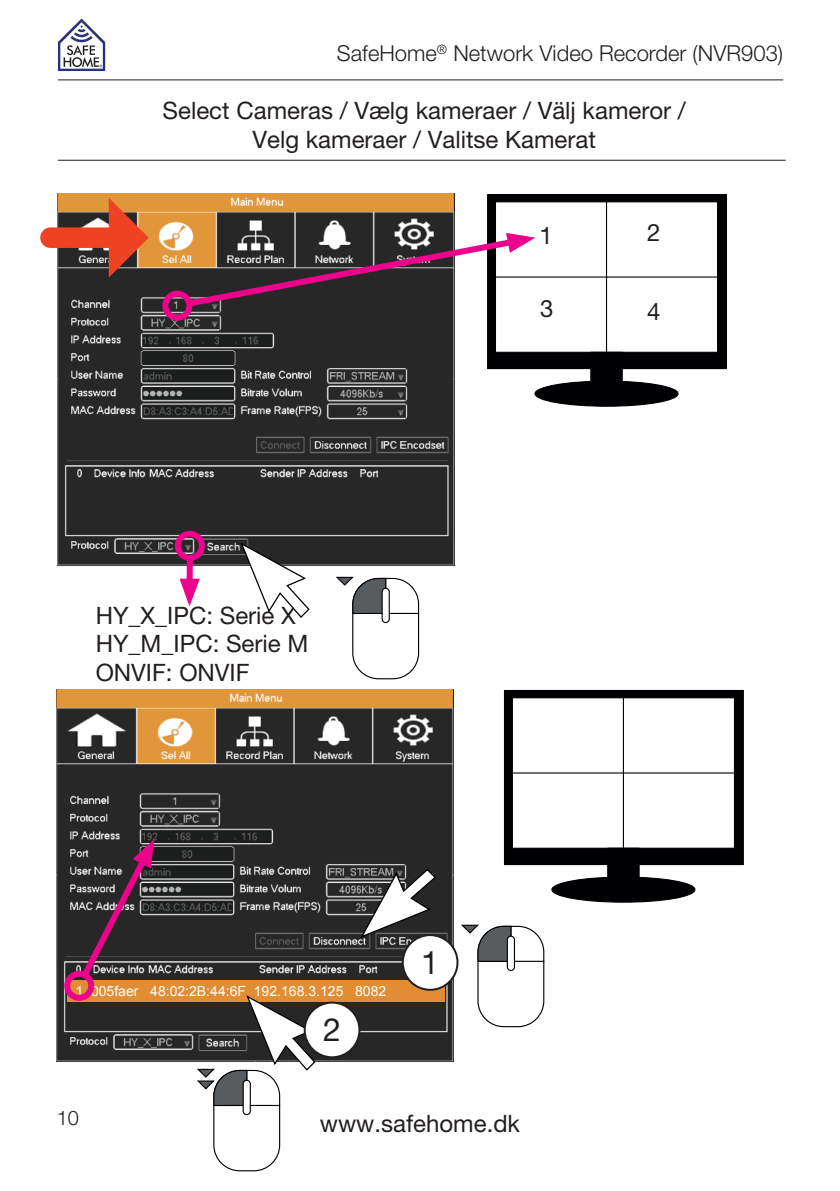
<style>
.page{position:relative;width:840px;height:1191px;background:#fff}
.page>*{position:absolute;margin:0;border:0;box-sizing:border-box;transform-origin:0 0}
.t1{font:32px "Helvetica Neue LT Pro";color:#231f20}
.t2{font:24px/28.8px "Helvetica Neue LT Pro";color:#231f20}
.t3{font:300 22px "Helvetica Neue LT Pro";color:#231f20}
.t4{font:300 20px "Helvetica Neue LT Pro";color:#231f20}
.t5{font:14px "Arial";color:#fff}
</style>
<div class="page">
<hr style="left:58px;top:79px;width:724px;height:1px;background:#231f20">
<svg style="left:58px;top:19px;width:47px;height:52px"></svg>
<img style="left:58px;top:194px;width:396px;height:372px">
<img style="left:57px;top:689px;width:396px;height:372px">
<div style="left:487px;top:194px;width:239px;height:174px;background:#000002"></div>
<div style="left:486px;top:194px;width:240px;height:175px;border:1px solid #000002"></div>
<div style="left:494px;top:201px;width:223px;height:152px;background:#fff;border:1px solid #000002"></div>
<div style="left:534px;top:381px;width:143px;height:25px;background:#000002;border-radius:50%"></div>
<div style="left:534px;top:380px;width:144px;height:27px;border:1px solid #000002;border-radius:50%"></div>
<div style="left:590px;top:352px;width:32px;height:37px;background:#000002"></div>
<hr style="left:605px;top:202px;width:1px;height:150px;background:#000002">
<hr style="left:495px;top:276px;width:222px;height:2px;background:#000002">
<div style="left:504px;top:690px;width:239px;height:174px;background:#000002"></div>
<div style="left:503px;top:690px;width:240px;height:175px;border:1px solid #000002"></div>
<div style="left:511px;top:697px;width:223px;height:151px;background:#fff;border:1px solid #000002"></div>
<div style="left:551px;top:877px;width:143px;height:25px;background:#000002;border-radius:50%"></div>
<div style="left:551px;top:876px;width:144px;height:26px;border:1px solid #000002;border-radius:50%"></div>
<div style="left:607px;top:847px;width:32px;height:38px;background:#000002;border:1px solid #000002"></div>
<hr style="left:622px;top:698px;width:1px;height:150px;background:#000002">
<hr style="left:512px;top:772px;width:222px;height:1px;background:#000002">
<div style="left:162px;top:291px;width:30px;height:30px;border:6px solid #ed028c;border-radius:50%"></div>
<svg style="left:182px;top:233px;width:353px;height:77px"></svg>
<div style="left:186px;top:558px;width:7px;height:31px;background:#ed028c"></div>
<div style="left:175px;top:531px;width:30px;height:30px;border:6px solid #ed028c;border-radius:50%"></div>
<svg style="left:179px;top:578px;width:21px;height:28px"></svg>
<svg style="left:240px;top:542px;width:69px;height:76px"></svg>
<svg style="left:336px;top:576px;width:83px;height:104px"></svg>
<svg style="left:461px;top:924px;width:83px;height:103px"></svg>
<div style="left:68px;top:980px;width:376px;height:21px;background:#e08d33"></div>
<svg style="left:360px;top:868px;width:76px;height:70px"></svg>
<svg style="left:196px;top:995px;width:119px;height:176px"></svg>
<div style="left:402px;top:935px;width:55px;height:54px;background:#fff;border-radius:50%"></div>
<div style="left:401px;top:934px;width:57px;height:56px;border:2px solid #231f20;border-radius:50%"></div>
<div style="left:304px;top:1002px;width:55px;height:55px;background:#fff;border-radius:50%"></div>
<div style="left:303px;top:1001px;width:57px;height:57px;border:2px solid #231f20;border-radius:50%"></div>
<svg style="left:40px;top:198px;width:109px;height:80px;background:#b26a4d"></svg>
<div style="left:64px;top:970px;width:30px;height:30px;border:6px solid #ed028c;border-radius:50%"></div>
<svg style="left:77px;top:839px;width:78px;height:144px;background:#4e3541"></svg>
<hr style="left:58px;top:160px;width:727px;height:1px;background:#231f20">
<p class="t3" style="left:337px;top:40px;width:447px">SafeHome<sup>®</sup> Network Video Recorder (NVR903)</p>
<p class="t2" style="left:162px;top:96px;width:524px;text-align:center">Select Cameras / Vælg kameraer / Välj kameror /<br>Velg kameraer / Valitse Kamerat</p>
<p class="t2" style="left:539px;top:221px;width:15px">1</p>
<p class="t2" style="left:540px;top:294px;width:15px">3</p>
<p class="t2" style="left:646px;top:218px;width:15px">2</p>
<p class="t2" style="left:646px;top:296px;width:15px">4</p>
<p class="t2" style="left:96px;top:600px;width:214px">HY_X_IPC: Serie X<br>HY_M_IPC: Serie M<br>ONVIF: ONVIF</p>
<p class="t5" style="left:75px;top:981px;width:312px">1. 005faer 48:02:2B:44:6F 192.168.3.125 8082</p>
<h1 class="t1" style="left:323px;top:1011px;width:19px">2</h1>
<h1 class="t1" style="left:421px;top:943px;width:19px">1</h1>
<p class="t4" style="left:57px;top:1105px;width:24px">10</p>
<p class="t2" style="left:320px;top:1108px;width:201px">www.safehome.dk</p>
</div>
